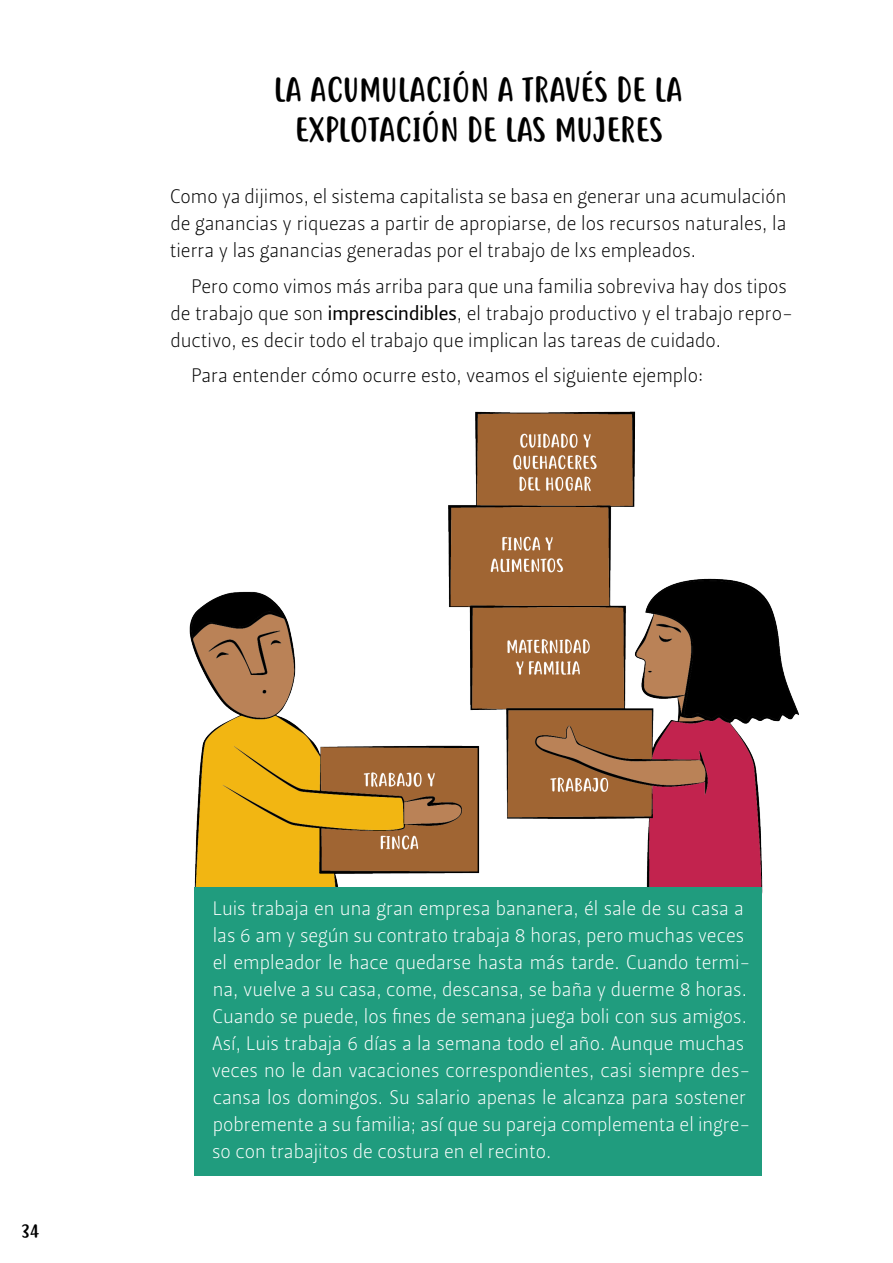
<style>
.page{position:relative;width:893px;height:1263px;background:#fff}
.page>*{position:absolute;margin:0;border:0;box-sizing:border-box;transform-origin:0 0}
.t1{font:33px/39.6px "Justtellmewhat";color:#000;text-align:center}
.t2{font:19.5px/27px "Leitura Sans Grot 1";color:#fff}
.t3{font:19.5px/27px "Leitura Sans Grot 1";color:#000;text-align:justify}
.t4{font:18px "Justtellmewhat";color:#000}
.s1{font-family:"Leitura Sans Grot 2"}
</style>
<div class="page">
<img style="left:189px;top:411px;width:610px;height:517px">
<div style="left:195px;top:888px;width:567px;height:288px;background:#209c7e"></div>
<h1 class="t1" style="left:273px;top:73px;width:410px">LA ACUMULACIÓN A TRAVÉS DE LA<br>EXPLOTACIÓN DE LAS MUJERES</h1>
<p class="t3" style="left:170px;top:183px;width:618px">Como ya dijimos, el sistema capitalista se basa en generar una acumulación de ganancias y riquezas a partir de apropiarse, de los recursos naturales, la tierra y las ganancias generadas por el trabajo de lxs empleados.</p>
<p class="t3" style="left:170px;top:273px;width:624px;text-align:left;text-indent:21px">Pero como vimos más arriba para que una familia sobreviva hay dos tipos de trabajo que son <span class="s1">imprescindibles</span>, el trabajo productivo y el trabajo repro&shy;ductivo, es decir todo el trabajo que implican las tareas de cuidado.</p>
<p class="t3" style="left:192px;top:362px;width:513px">Para entender cómo ocurre esto, veamos el siguiente ejemplo:</p>
<p class="t4" style="left:21px;top:1221px;width:19px">34</p>
<p class="t2" style="left:212px;top:895px;width:540px">Luis trabaja en una gran empresa bananera, él sale de su casa a las 6 am y según su contrato trabaja 8 horas, pero muchas veces el empleador le hace quedarse hasta más tarde. Cuando termi&shy;na, vuelve a su casa, come, descansa, se baña y duerme 8 horas.<br>Cuando se puede, los fines de semana juega boli con sus amigos.<br>Así, Luis trabaja 6 días a la semana todo el año. Aunque muchas veces no le dan vacaciones correspondientes, casi siempre des&shy;cansa los domingos. Su salario apenas le alcanza para sostener pobremente a su familia; así que su pareja complementa el ingre&shy;so con trabajitos de costura en el recinto.</p>
</div>
